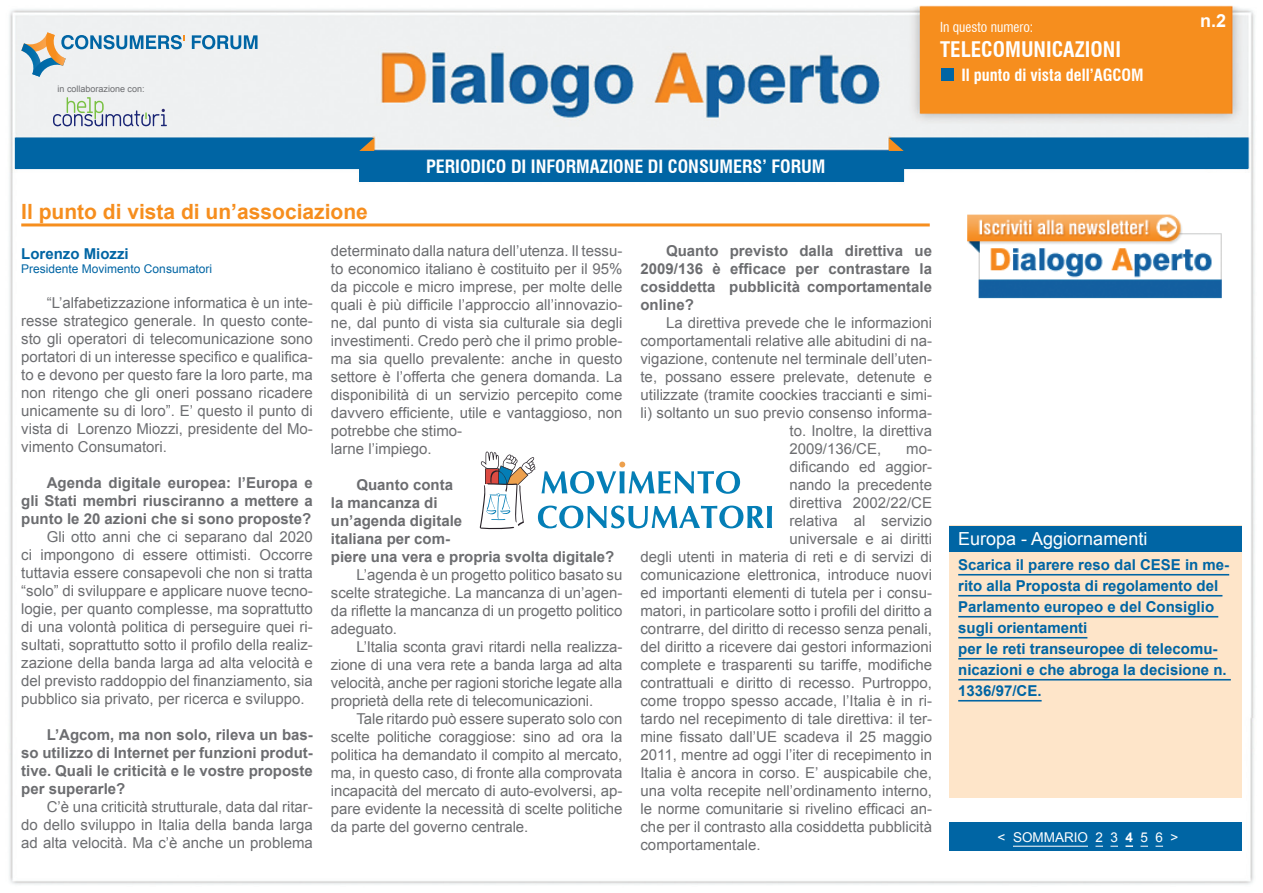
<style>
.page{position:relative;width:1263px;height:893px;background:#fff}
.page>*{position:absolute;margin:0;border:0;box-sizing:border-box;transform-origin:0 0}
.t1{font:700 21px "Arial";color:#f68e1e}
.t2{font:700 condensed 21px "Swiss 721 BT";color:#fff}
.t3{font:700 condensed 18px "Swiss 721 BT";color:#fff}
.t4{font:18px "Arial";color:#fff}
.t5{font:700 18px "Arial";color:#fff}
.t6{font:700 condensed 16.5px "Swiss 721 BT";color:#fff}
.t7{font:15px/18px "Arial";color:#6c6d70;text-align:justify}
.t8{font:700 15px/18px "Arial";color:#6c6d70;text-align:justify}
.t9{font:700 15px/21px "Arial";color:#0065a4}
.t10{font:13.5px "Arial";color:#fff}
.t11{font:condensed 13.5px "Swiss 721 BT";color:#fff}
.t12{font:12px "Arial";color:#0065a4}
.t13{font:9px "Arial";color:#6c6d70}
.s1{font-weight:700}
.s2{color:#0065a4}
</style>
<div class="page">
<img style="left:9px;top:5px;width:1246px;height:880px">
<hr style="left:21px;top:223px;width:909px;height:3px;background:#f68e1e">
<svg style="left:21px;top:32px;width:164px;height:45px"></svg>
<svg style="left:192px;top:35px;width:65px;height:14px"></svg>
<div style="left:359px;top:151px;width:544px;height:31px;background:#0065a4"></div>
<div style="left:15px;top:138px;width:359px;height:31px;background:#0065a4"></div>
<div style="left:889px;top:138px;width:359px;height:31px;background:#0065a4"></div>
<svg style="left:359px;top:138px;width:15px;height:13px"></svg>
<svg style="left:889px;top:138px;width:15px;height:13px"></svg>
<svg style="left:53px;top:97px;width:114px;height:29px"></svg>
<div style="left:950px;top:823px;width:292px;height:28px;background:#0065a4"></div>
<hr style="left:1013px;top:846px;width:75px;height:1px;background:#fff">
<svg style="left:1125px;top:845px;width:8px;height:2px"></svg>
<div style="left:920px;top:8px;width:310px;height:105px;background:#f68e1e"></div>
<div style="left:941px;top:68px;width:13px;height:13px;background:#0065a4"></div>
<svg style="left:480px;top:452px;width:292px;height:77px"></svg>
<div style="left:950px;top:526px;width:292px;height:272px;background:#fee5c9"></div>
<div style="left:950px;top:526px;width:292px;height:25px;background:#0065a4"></div>
<hr style="left:958px;top:574px;width:271px;height:1px;background:#0065a4">
<hr style="left:958px;top:595px;width:264px;height:1px;background:#0065a4">
<hr style="left:958px;top:616px;width:260px;height:1px;background:#0065a4">
<hr style="left:958px;top:637px;width:129px;height:1px;background:#0065a4">
<hr style="left:958px;top:658px;width:259px;height:1px;background:#0065a4">
<hr style="left:958px;top:679px;width:273px;height:1px;background:#0065a4">
<hr style="left:958px;top:700px;width:84px;height:1px;background:#0065a4">
<img style="left:958px;top:210px;width:272px;height:94px">
<p class="t13" style="left:58px;top:83px;width:89px">in collaborazione con:</p>
<p class="t11" style="left:940px;top:19px;width:95px">In questo numero:</p>
<h1 class="t2" style="left:940px;top:37px;width:182px">TELECOMUNICAZIONI</h1>
<p class="t6" style="left:961px;top:65px;width:184px">Il punto di vista dell’AGCOM</p>
<p class="t5" style="left:1200px;top:9px;width:28px">n.2</p>
<h1 class="t1" style="left:21px;top:198px;width:348px">Il punto di vista di un’associazione</h1>
<p class="t3" style="left:426px;top:156px;width:401px">PERIODICO DI INFORMAZIONE DI CONSUMERS’ FORUM</p>
<p class="t9" style="left:21px;top:244px;width:109px">Lorenzo Miozzi</p>
<p class="t12" style="left:21px;top:261px;width:192px">Presidente Movimento Consumatori</p>
<p class="t7" style="left:21px;top:294px;width:293px;text-indent:26px">“L’alfabetizzazione informatica è un inte&shy;resse strategico generale. In questo conte&shy;sto gli operatori di telecomunicazione sono portatori di un interesse specifico e qualifica&shy;to e devono per questo fare la loro parte, ma non ritengo che gli oneri possano ricadere unicamente su di loro”. E’ questo il punto di vista di Lorenzo Miozzi, presidente del Mo&shy;vimento Consumatori.</p>
<p class="t8" style="left:21px;top:474px;width:293px;text-indent:26px">Agenda digitale europea: l’Europa e gli Stati membri riusciranno a mettere a punto le 20 azioni che si sono proposte?</p>
<p class="t7" style="left:21px;top:528px;width:293px;text-indent:26px">Gli otto anni che ci separano dal 2020 ci impongono di essere ottimisti. Occorre tuttavia essere consapevoli che non si tratta “solo” di sviluppare e applicare nuove tecno&shy;logie, per quanto complesse, ma soprattutto di una volontà politica di perseguire quei ri&shy;sultati, soprattutto sotto il profilo della realiz&shy;zazione della banda larga ad alta velocità e del previsto raddoppio del finanziamento, sia pubblico sia privato, per ricerca e sviluppo.</p>
<p class="t8" style="left:21px;top:726px;width:293px;text-indent:26px">L’Agcom, ma non solo, rileva un bas&shy;so utilizzo di Internet per funzioni produt&shy;tive. Quali le criticità e le vostre proposte per superarle?</p>
<p class="t7" style="left:21px;top:798px;width:293px;text-indent:26px">C’è una criticità strutturale, data dal ritar&shy;do dello sviluppo in Italia della banda larga ad alta velocità. Ma c’è anche un problema</p>
<p class="t7" style="left:331px;top:241px;width:293px;text-align:left">determinato dalla natura dell’utenza. Il tessu&shy;to economico italiano è costituito per il 95% da piccole e micro imprese, per molte delle quali è più difficile l’approccio all’innovazio&shy;ne, dal punto di vista sia culturale sia degli investimenti. Credo però che il primo proble&shy;ma sia quello prevalente: anche in questo settore è l’offerta che genera domanda. La disponibilità di un servizio percepito come davvero efficiente, utile e vantaggioso, non potrebbe che stimo-<br>larne l’impiego.</p>
<p class="t8" style="left:331px;top:476px;width:285px;text-align:left;text-indent:26px">Quanto conta<br>la mancanza di<br>un’agenda digitale<br>italiana per com-<br>piere una vera e propria svolta digitale?</p>
<p class="t7" style="left:331px;top:565px;width:293px;text-indent:26px">L’agenda è un progetto politico basato su scelte strategiche. La mancanza di un’agen&shy;da riflette la mancanza di un progetto politico adeguato.</p>
<p class="t7" style="left:331px;top:637px;width:293px;text-indent:26px">L’Italia sconta gravi ritardi nella realizza&shy;zione di una vera rete a banda larga ad alta velocità, anche per ragioni storiche legate alla proprietà della rete di telecomunicazioni.</p>
<p class="t7" style="left:331px;top:709px;width:293px;text-indent:26px">Tale ritardo può essere superato solo con scelte politiche coraggiose: sino ad ora la politica ha demandato il compito al mercato, ma, in questo caso, di fronte alla comprovata incapacità del mercato di auto-evolversi, ap&shy;pare evidente la necessità di scelte politiche da parte del governo centrale.</p>
<p class="t8" style="left:640px;top:242px;width:293px;text-indent:26px">Quanto previsto dalla direttiva ue 2009/136 è efficace per contrastare la cosiddetta pubblicità comportamentale online?</p>
<p class="t7" style="left:666px;top:313px;width:268px">La direttiva prevede che le informazioni</p>
<p class="t7" style="left:640px;top:331px;width:293px">comportamentali relative alle abitudini di na-</p>
<p class="t7" style="left:640px;top:349px;width:293px">vigazione, contenute nel terminale dell’uten-</p>
<p class="t7" style="left:640px;top:367px;width:293px">te, possano essere prelevate, detenute e</p>
<p class="t7" style="left:640px;top:385px;width:293px">utilizzate (tramite coockies traccianti e simi-</p>
<p class="t7" style="left:640px;top:403px;width:293px">li) soltanto un suo previo consenso informa-</p>
<p class="t7" style="left:789px;top:421px;width:144px">to. Inoltre, la direttiva</p>
<p class="t7" style="left:789px;top:439px;width:93px">2009/136/CE,</p>
<p class="t7" style="left:906px;top:439px;width:27px">mo-</p>
<p class="t7" style="left:789px;top:457px;width:144px">dificando ed aggior-</p>
<p class="t7" style="left:789px;top:475px;width:144px">nando la precedente</p>
<p class="t7" style="left:789px;top:493px;width:144px">direttiva 2002/22/CE</p>
<p class="t7" style="left:789px;top:511px;width:144px">relativa al servizio</p>
<p class="t7" style="left:789px;top:529px;width:144px">universale e ai diritti</p>
<p class="t7" style="left:640px;top:547px;width:293px">degli utenti in materia di reti e di servizi di</p>
<p class="t7" style="left:640px;top:565px;width:293px">comunicazione elettronica, introduce nuovi</p>
<p class="t7" style="left:640px;top:583px;width:293px">ed importanti elementi di tutela per i consu-</p>
<p class="t7" style="left:640px;top:601px;width:293px">matori, in particolare sotto i profili del diritto a</p>
<p class="t7" style="left:640px;top:619px;width:293px">contrarre, del diritto di recesso senza penali,</p>
<p class="t7" style="left:640px;top:637px;width:293px">del diritto a ricevere dai gestori informazioni</p>
<p class="t7" style="left:640px;top:655px;width:293px">complete e trasparenti su tariffe, modifiche</p>
<p class="t7" style="left:640px;top:673px;width:293px">contrattuali e diritto di recesso. Purtroppo,</p>
<p class="t7" style="left:640px;top:691px;width:293px">come troppo spesso accade, l’Italia è in ri-</p>
<p class="t7" style="left:640px;top:709px;width:293px">tardo nel recepimento di tale direttiva: il ter-</p>
<p class="t7" style="left:640px;top:727px;width:293px">mine fissato dall’UE scadeva il 25 maggio</p>
<p class="t7" style="left:640px;top:745px;width:293px">2011, mentre ad oggi l’iter di recepimento in</p>
<p class="t7" style="left:640px;top:763px;width:293px">Italia è ancora in corso. E’ auspicabile che,</p>
<p class="t7" style="left:640px;top:781px;width:293px">una volta recepite nell’ordinamento interno,</p>
<p class="t7" style="left:640px;top:799px;width:293px">le norme comunitarie si rivelino efficaci an-</p>
<p class="t7" style="left:640px;top:817px;width:293px">che per il contrasto alla cosiddetta pubblicità</p>
<p class="t7" style="left:640px;top:835px;width:122px">comportamentale.</p>
<p class="t4" style="left:958px;top:527px;width:191px">Europa - Aggiornamenti</p>
<p class="t9" style="left:958px;top:555px;width:272px">Scarica il parere reso dal CESE in me&shy;rito alla Proposta di regolamento del<br>Parlamento europeo e del Consiglio sugli orientamenti<br>per le reti transeuropee di telecomu&shy;nicazioni e che abroga la decisione n.<br>1336/97/CE.</p>
<p class="t10" style="left:997px;top:828px;width:198px">&lt; SOMMARIO 2 3 <span class="s1">4</span> 5 6 &gt; <span class="s2">&gt;</span></p>
</div>
